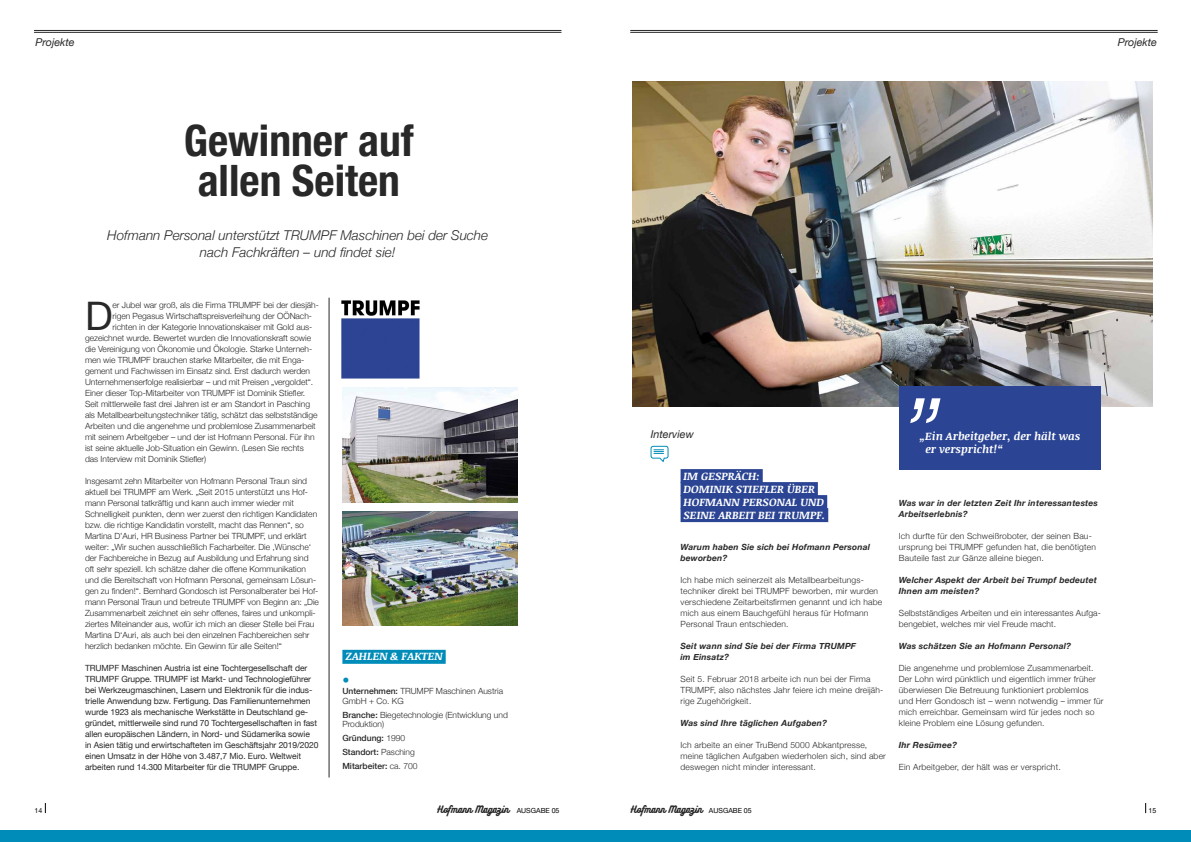
<style>
.page{position:relative;width:1191px;height:842px;background:#fff}
.page>*{position:absolute;margin:0;border:0;box-sizing:border-box;transform-origin:0 0}
.t1{font:700 condensed 43.5px/40.4px "Helvetica Neue LT Pro";color:#282829;text-align:center}
.t2{font:39.3px "Helvetica Neue";color:#282829}
.t3{font:300 14px "Helvetica Neue";color:#008cb9}
.t4{font:italic 300 13.5px/16.2px "Helvetica Neue";color:#282829;text-align:center}
.t5{font:italic 700 11px/13px "Noticia Text";color:#fff}
.t6{font:italic 10.8px "Helvetica Neue";color:#282829}
.t7{font:8.8px "Bukhari Script";color:#282829}
.t8{font:300 8.5px/11px "Helvetica Neue";letter-spacing:-.005em;color:#282829}
.t9{font:300 8.5px/11px "Helvetica Neue";letter-spacing:.02em;color:#282829}
.t10{font:8.5px/11px "Helvetica Neue";letter-spacing:-.01em;color:#282829}
.t11{font:italic 700 8.5px/11px "Helvetica Neue";letter-spacing:.02em;color:#282829}
.t12{font:500 8.5px/14px "Helvetica Neue";color:#282829}
.t13{font:7px "Helvetica Neue";color:#000}
.s1{font-weight:500}
.s2{font-weight:300}
.s3{font-family:"Helvetica Neue";font-size:7px;color:#000}
</style>
<div class="page">
<div style="left:0;top:830px;width:1191px;height:12px;background:#008cb9"></div>
<hr style="left:630px;top:30px;width:527px;height:1px;background:#282829">
<hr style="left:34px;top:30px;width:527px;height:1px;background:#282829">
<hr style="left:630px;top:32px;width:527px;height:1px;background:#282829">
<hr style="left:34px;top:32px;width:527px;height:1px;background:#282829">
<img style="left:632px;top:81px;width:520px;height:325px">
<img style="left:342px;top:511px;width:175px;height:115px">
<img style="left:342px;top:388px;width:175px;height:114px">
<img style="left:341px;top:300px;width:79px;height:79px">
<div style="left:342px;top:650px;width:104px;height:14px;background:#008cb9"></div>
<hr style="left:329px;top:298px;width:1px;height:479px;background:#282829">
<svg style="left:650px;top:446px;width:19px;height:17px"></svg>
<div style="left:680px;top:469px;width:82px;height:14px;background:#2b4493"></div>
<div style="left:680px;top:482px;width:138px;height:14px;background:#2b4493"></div>
<div style="left:680px;top:495px;width:147px;height:14px;background:#2b4493"></div>
<div style="left:680px;top:508px;width:148px;height:14px;background:#2b4493"></div>
<div style="left:899px;top:386px;width:201px;height:84px;background:#2b4493"></div>
<svg style="left:910px;top:398px;width:30px;height:25px"></svg>
<p class="t6" style="left:35px;top:35px;width:41px">Projekte</p>
<p class="t6" style="left:1117px;top:35px;width:41px">Projekte</p>
<h1 class="t1" style="left:184px;top:120px;width:231px">Gewinner auf allen Seiten</h1>
<h3 class="t4" style="left:107px;top:227px;width:382px">Hofmann Personal unterstützt TRUMPF Maschinen bei der Suche nach Fachkräften – und findet sie!</h3>
<h2 class="t2" style="left:85px;top:293px;width:29px">D</h2>
<p class="t8" style="left:113px;top:299px;width:208px">er Jubel war groß, als die Firma TRUMPF bei der diesjäh-</p>
<p class="t8" style="left:113px;top:310px;width:201px">rigen Pegasus Wirtschaftspreisverleihung der OÖNach-</p>
<p class="t8" style="left:113px;top:321px;width:201px">richten in der Kategorie Innovationskaiser mit Gold aus-</p>
<p class="t8" style="left:85px;top:332px;width:227px">gezeichnet wurde. Bewertet wurden die Innovationskraft sowie</p>
<p class="t8" style="left:85px;top:343px;width:229px">die Vereinigung von Ökonomie und Ökologie. Starke Unterneh-</p>
<p class="t8" style="left:85px;top:354px;width:221px">men wie TRUMPF brauchen starke Mitarbeiter, die mit Enga-</p>
<p class="t8" style="left:85px;top:365px;width:227px">gement und Fachwissen im Einsatz sind. Erst dadurch werden</p>
<p class="t8" style="left:85px;top:376px;width:230px">Unternehmenserfolge realisierbar – und mit Preisen „vergoldet“.</p>
<p class="t8" style="left:85px;top:387px;width:222px">Einer dieser Top-Mitarbeiter von TRUMPF ist Dominik Stiefler.</p>
<p class="t8" style="left:85px;top:398px;width:226px">Seit mittlerweile fast drei Jahren ist er am Standort in Pasching</p>
<p class="t8" style="left:85px;top:409px;width:234px">als Metallbearbeitungstechniker tätig, schätzt das selbstständige</p>
<p class="t8" style="left:85px;top:420px;width:232px">Arbeiten und die angenehme und problemlose Zusammenarbeit</p>
<p class="t8" style="left:85px;top:431px;width:231px">mit seinem Arbeitgeber – und der ist Hofmann Personal. Für ihn</p>
<p class="t8" style="left:85px;top:442px;width:220px">ist seine aktuelle Job-Situation ein Gewinn. (Lesen Sie rechts</p>
<p class="t8" style="left:85px;top:453px;width:123px">das Interview mit Dominik Stiefler)</p>
<p class="t8" style="left:85px;top:475px;width:235px">Insgesamt zehn Mitarbeiter von Hofmann Personal Traun sind aktuell bei TRUMPF am Werk. „Seit 2015 unterstützt uns Hof&shy;mann Personal tatkräftig und kann auch immer wieder mit Schnelligkeit punkten, denn wer zuerst den richtigen Kandidaten bzw. die richtige Kandidatin vorstellt, macht das Rennen“, so Martina D’Auri, HR Business Partner bei TRUMPF, und erklärt weiter: „Wir suchen ausschließlich Facharbeiter. Die ‚Wünsche‘ der Fachbereiche in Bezug auf Ausbildung und Erfahrung sind oft sehr speziell. Ich schätze daher die offene Kommunikation und die Bereitschaft von Hofmann Personal, gemeinsam Lösun&shy;gen zu finden!“. Bernhard Gondosch ist Personalberater bei Hof&shy;mann Personal Traun und betreute TRUMPF von Beginn an: „Die Zusammenarbeit zeichnet ein sehr offenes, faires und unkompli&shy;ziertes Miteinander aus, wofür ich mich an dieser Stelle bei Frau Martina D‘Auri, als auch bei den einzelnen Fachbereichen sehr herzlich bedanken möchte. Ein Gewinn für alle Seiten!“</p>
<p class="t10" style="left:85px;top:662px;width:235px">TRUMPF Maschinen Austria ist eine Tochtergesellschaft der TRUMPF Gruppe. TRUMPF ist Markt- und Technologieführer bei Werkzeugmaschinen, Lasern und Elektronik für die indus&shy;trielle Anwendung bzw. Fertigung. Das Familienunternehmen wurde 1923 als mechanische Werkstätte in Deutschland ge&shy;gründet, mittlerweile sind rund 70 Tochtergesellschaften in fast allen europäischen Ländern, in Nord- und Südamerika sowie<br>in Asien tätig und erwirtschafteten im Geschäftsjahr 2019/2020 einen Umsatz in der Höhe von 3.487,7 Mio. Euro. Weltweit arbeiten rund 14.300 Mitarbeiter für die TRUMPF Gruppe.</p>
<p class="t5" style="left:345px;top:649px;width:99px">ZAHLEN &amp; FAKTEN</p>
<h3 class="t3" style="left:342px;top:672px;width:8px">•</h3>
<p class="t8" style="left:342px;top:686px;width:162px;line-height:10px"><span class="s1">Unternehmen:</span> TRUMPF Maschinen Austria<br>GmbH + Co. KG</p>
<p class="t8" style="left:342px;top:711px;width:167px;line-height:9px"><span class="s1">Branche:</span> Biegetechnologie (Entwicklung und<br>Produktion)</p>
<p class="t12" style="left:342px;top:731px;width:77px">Gründung: <span class="s2">1990<br></span>Standort: <span class="s2">Pasching<br></span>Mitarbeiter: <span class="s2">ca. 700</span></p>
<p class="t6" style="left:650px;top:428px;width:45px">Interview</p>
<p class="t5" style="left:683px;top:469px;width:78px">IM GESPRÄCH:<br>DOMINIK</p>
<p class="t5" style="left:736px;top:482px;width:7px">STIEFLER</p>
<p class="t5" style="left:787px;top:482px;width:22px">ÜBER</p>
<p class="t5" style="left:683px;top:495px;width:26px">HOFMANN</p>
<p class="t5" style="left:742px;top:495px;width:42px">PERSONAL</p>
<p class="t5" style="left:800px;top:495px;width:17px">UND</p>
<p class="t5" style="left:683px;top:508px;width:14px">SEINE</p>
<p class="t5" style="left:718px;top:508px;width:27px">ARBEIT</p>
<p class="t5" style="left:758px;top:508px;width:68px">BEI TRUMPF.</p>
<p class="t11" style="left:680px;top:541px;width:191px">Warum haben Sie sich bei Hofmann Personal beworben?</p>
<p class="t9" style="left:680px;top:574px;width:203px">Ich habe mich seinerzeit als Metallbearbeitungs&shy;techniker direkt bei TRUMPF beworben, mir wurden verschiedene Zeitarbeitsfirmen genannt und ich habe mich aus einem Bauchgefühl heraus für Hofmann Personal Traun entschieden.</p>
<p class="t11" style="left:680px;top:640px;width:177px">Seit wann sind Sie bei der Firma TRUMPF im Einsatz?</p>
<p class="t9" style="left:680px;top:673px;width:204px">Seit 5. Februar 2018 arbeite ich nun bei der Firma<br>TRUMPF, also nächstes Jahr feiere ich meine dreijäh&shy;rige Zugehörigkeit.</p>
<p class="t11" style="left:680px;top:717px;width:148px">Was sind Ihre täglichen Aufgaben?</p>
<p class="t9" style="left:680px;top:739px;width:207px">Ich arbeite an einer TruBend 5000 Abkantpresse, meine täglichen Aufgaben wiederholen sich, sind aber deswegen nicht minder interessant.</p>
<p class="t5" style="left:925px;top:429px;width:157px;text-indent:-6px">„EIN ARBEITGEBER, DER HÄLT WAS<br>ER VERSPRICHT!“</p>
<p class="t11" style="left:899px;top:497px;width:201px">Was war in der letzten Zeit Ihr interessantestes<br>Arbeitserlebnis?</p>
<p class="t9" style="left:899px;top:530px;width:198px">Ich durfte für den Schweißroboter, der seinen Bau&shy;ursprung bei TRUMPF gefunden hat, die benötigten<br>Bauteile fast zur Gänze alleine biegen.</p>
<p class="t11" style="left:899px;top:574px;width:200px">Welcher Aspekt der Arbeit bei Trumpf bedeutet<br>Ihnen am meisten?</p>
<p class="t8" style="left:899px;top:607px;width:203px">Selbstständiges Arbeiten und ein interessantes Aufga&shy;bengebiet, welches mir viel Freude macht.</p>
<p class="t11" style="left:899px;top:640px;width:174px">Was schätzen Sie an Hofmann Personal?</p>
<p class="t9" style="left:899px;top:662px;width:206px">Die angenehme und problemlose Zusammenarbeit.<br>Der Lohn wird pünktlich und eigentlich immer früher überwiesen Die Betreuung funktioniert problemlos und Herr Gondosch ist – wenn notwendig – immer für mich erreichbar. Gemeinsam wird für jedes noch so kleine Problem eine Lösung gefunden.</p>
<p class="t11" style="left:899px;top:739px;width:60px">Ihr Resümee?</p>
<p class="t9" style="left:899px;top:761px;width:163px">Ein Arbeitgeber, der hält was er verspricht.</p>
<p class="t13" style="left:35px;top:806px;width:9px">14</p>
<p class="t7" style="left:437px;top:804px;width:123px">Hofmann Magazin <span class="s3">AUSGABE 05</span></p>
<p class="t7" style="left:631px;top:804px;width:122px">Hofmann Magazin <span class="s3">AUSGABE 05</span></p>
<p class="t13" style="left:1148px;top:806px;width:9px">15</p>
</div>
